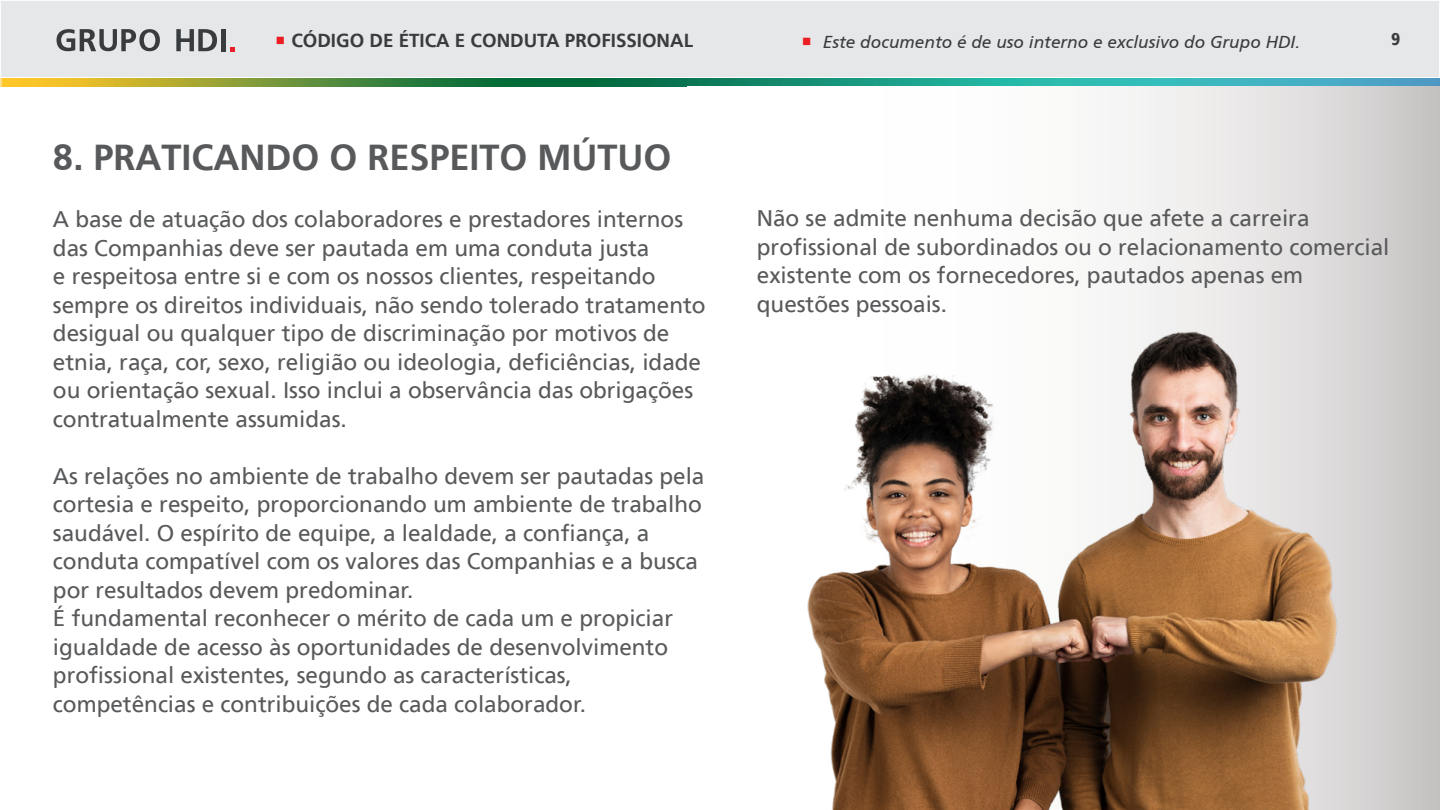
<style>
.page{position:relative;width:1440px;height:810px;background:#fff}
.page>*{position:absolute;margin:0;border:0;box-sizing:border-box;transform-origin:0 0}
.t1{font:36px "HDI Gerling Sans Bold";color:#58595b}
.t2{font:22.5px/28.5px "HDI Gerling Sans Regular";color:#58595b}
.t3{font:18.75px "HDI Gerling Sans Bold";color:#393c3f}
.t4{font:17.25px "HDI Gerling Sans Italic";color:#393c3f}
.t5{font:17.25px "HDI Gerling Sans Cond Black";color:#3a3d3f}
.s1{color:#ed1d24}
.s2{font-family:"HDI Gerling Sans Bold";font-size:18.75px;color:#ed1d24}
</style>
<div class="page">
<div style="left:0;top:0;width:1440px;height:78px;background:#e6e7e8"></div>
<div style="left:0;top:0;width:1440px;height:78px;border:1px solid #fff"></div>
<svg style="left:57px;top:29px;width:103px;height:22px"></svg>
<svg style="left:176px;top:29px;width:41px;height:22px"></svg>
<div style="left:221px;top:29px;width:5px;height:22px;background:#393c3f"></div>
<svg style="left:230px;top:47px;width:5px;height:4px"></svg>
<img style="left:0;top:78px;width:1440px;height:9px">
<svg style="left:1122px;top:87px;width:318px;height:217px"></svg>
<img style="left:807px;top:304px;width:633px;height:506px">
<p class="t3" style="left:275px;top:30px;width:420px"><span class="s1">•</span> CÓDIGO DE ÉTICA E CONDUTA PROFISSIONAL</p>
<p class="t4" style="left:801px;top:32px;width:500px"><span class="s2">•</span> Este documento é de uso interno e exclusivo do Grupo HDI.</p>
<p class="t5" style="left:1391px;top:29px;width:11px">9</p>
<h1 class="t1" style="left:53px;top:136px;width:620px">8. PRATICANDO O RESPEITO MÚTUO</h1>
<p class="t2" style="left:53px;top:205px;width:654px">A base de atuação dos colaboradores e prestadores internos das Companhias deve ser pautada em uma conduta justa<br>e respeitosa entre si e com os nossos clientes, respeitando sempre os direitos individuais, não sendo tolerado tratamento desigual ou qualquer tipo de discriminação por motivos de etnia, raça, cor, sexo, religião ou ideologia, deficiências, idade ou orientação sexual. Isso inclui a observância das obrigações contratualmente assumidas.</p>
<p class="t2" style="left:53px;top:462px;width:653px">As relações no ambiente de trabalho devem ser pautadas pela cortesia e respeito, proporcionando um ambiente de trabalho saudável. O espírito de equipe, a lealdade, a confiança, a conduta compatível com os valores das Companhias e a busca por resultados devem predominar.<br>É fundamental reconhecer o mérito de cada um e propiciar igualdade de acesso às oportunidades de desenvolvimento profissional existentes, segundo as características, competências e contribuições de cada colaborador.</p>
<p class="t2" style="left:757px;top:204px;width:634px">Não se admite nenhuma decisão que afete a carreira profissional de subordinados ou o relacionamento comercial existente com os fornecedores, pautados apenas em questões pessoais.</p>
</div>
